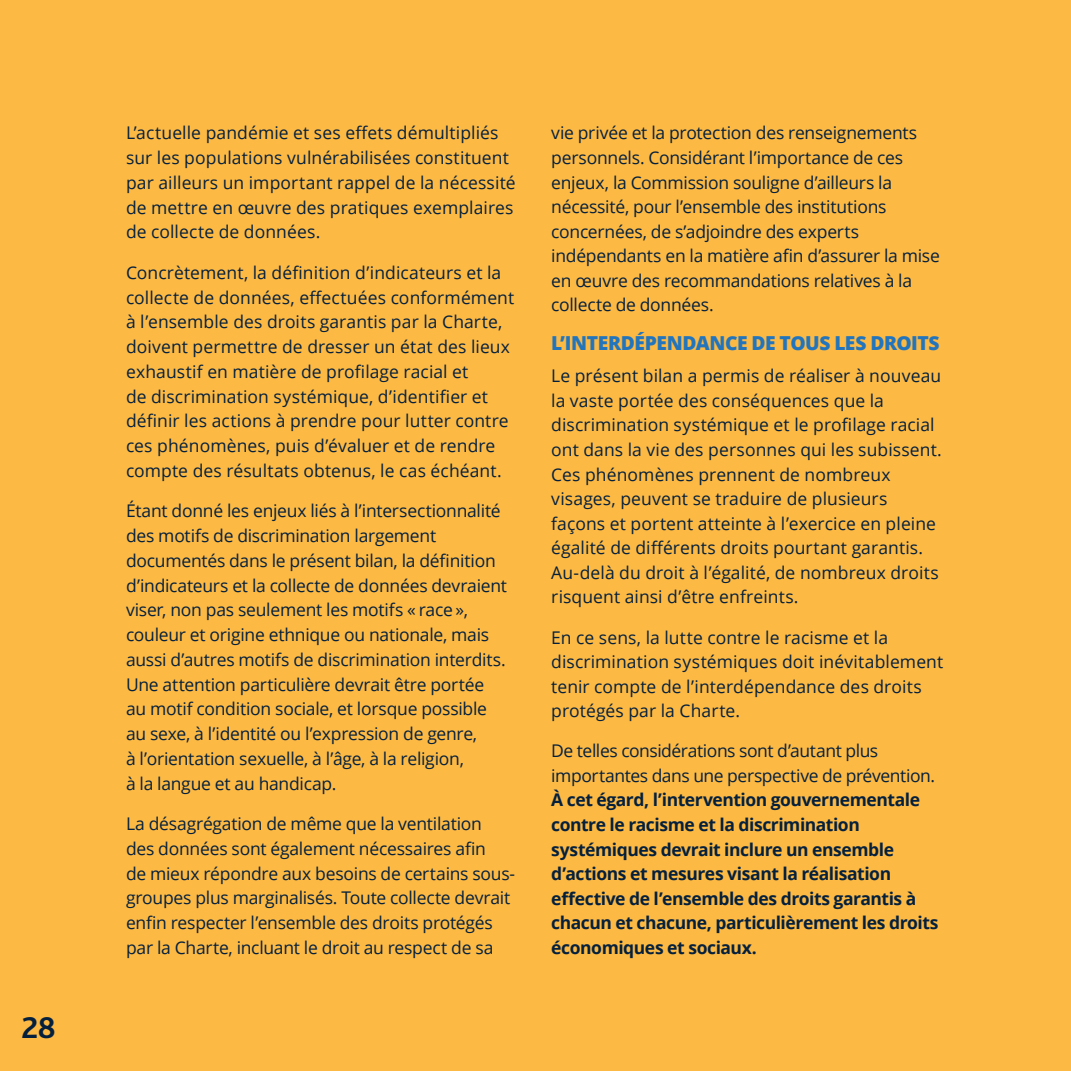
<style>
.page{position:relative;width:1071px;height:1071px;background:#fcb944}
.page>*{position:absolute;margin:0;border:0;box-sizing:border-box;transform-origin:0 0}
.t1{font:700 31.5px "Bliss";color:#05203d}
.t2{font:800 19.25px "Open Sans";letter-spacing:-.025em;color:#2275bc}
.P_bleu{font:17.5px/24.7px "Open Sans";color:#05203d}
.P_bleu-2{font:700 17.5px/24.5px "Open Sans";letter-spacing:-.025em;color:#05203d}
.s1{font-weight:400}
</style>
<div class="page">
<h1 class="t1" style="left:21px;top:1011px;width:36px">28</h1>
<p class="P_bleu" style="left:126px;top:120px;width:391px">L’actuelle pandémie et ses effets démultipliés sur les populations vulnérabilisées constituent par ailleurs un important rappel de la nécessité de mettre en œuvre des pratiques exemplaires de collecte de données.</p>
<p class="P_bleu" style="left:126px;top:260px;width:390px">Concrètement, la définition d’indicateurs et la collecte de données, effectuées conformément à l’ensemble des droits garantis par la Charte, doivent permettre de dresser un état des lieux exhaustif en matière de profilage racial et<br>de discrimination systémique, d’identifier et définir les actions à prendre pour lutter contre ces phénomènes, puis d’évaluer et de rendre compte des résultats obtenus, le cas échéant.</p>
<p class="P_bleu" style="left:126px;top:498px;width:383px">Étant donné les enjeux liés à l’intersectionnalité des motifs de discrimination largement documentés dans le présent bilan, la définition d’indicateurs et la collecte de données devraient viser, non pas seulement les motifs « race », couleur et origine ethnique ou nationale, mais aussi d’autres motifs de discrimination interdits.<br>Une attention particulière devrait être portée au motif condition sociale, et lorsque possible au sexe, à l’identité ou l’expression de genre,<br>à l’orientation sexuelle, à l’âge, à la religion,<br>à la langue et au handicap.</p>
<p class="P_bleu" style="left:126px;top:811px;width:391px">La désagrégation de même que la ventilation<br>des données sont également nécessaires afin<br>de mieux répondre aux besoins de certains sous&shy;groupes plus marginalisés. Toute collecte devrait enfin respecter l’ensemble des droits protégés par la Charte, incluant le droit au respect de sa</p>
<p class="P_bleu" style="left:551px;top:120px;width:390px">vie privée et la protection des renseignements personnels. Considérant l’importance de ces enjeux, la Commission souligne d’ailleurs la nécessité, pour l’ensemble des institutions concernées, de s’adjoindre des experts indépendants en la matière afin d’assurer la mise en œuvre des recommandations relatives à la collecte de données.</p>
<h4 class="t2" style="left:551px;top:328px;width:390px">L’INTERDÉPENDANCE DE TOUS LES DROITS</h4>
<p class="P_bleu" style="left:551px;top:363px;width:392px">Le présent bilan a permis de réaliser à nouveau la vaste portée des conséquences que la discrimination systémique et le profilage racial ont dans la vie des personnes qui les subissent.<br>Ces phénomènes prennent de nombreux visages, peuvent se traduire de plusieurs façons et portent atteinte à l’exercice en pleine égalité de différents droits pourtant garantis.<br>Au-delà du droit à l’égalité, de nombreux droits risquent ainsi d’être enfreints.</p>
<p class="P_bleu" style="left:551px;top:624px;width:394px">En ce sens, la lutte contre le racisme et la discrimination systémiques doit inévitablement tenir compte de l’interdépendance des droits protégés par la Charte.</p>
<p class="P_bleu-2" style="left:551px;top:738px;width:389px"><span class="s1">De telles considérations sont d’autant plus importantes dans une perspective de prévention.<br></span>À cet égard, l’intervention gouvernementale contre le racisme et la discrimination systémiques devrait inclure un ensemble d’actions et mesures visant la réalisation effective de l’ensemble des droits garantis à chacun et chacune, particulièrement les droits économiques et sociaux.</p>
</div>
